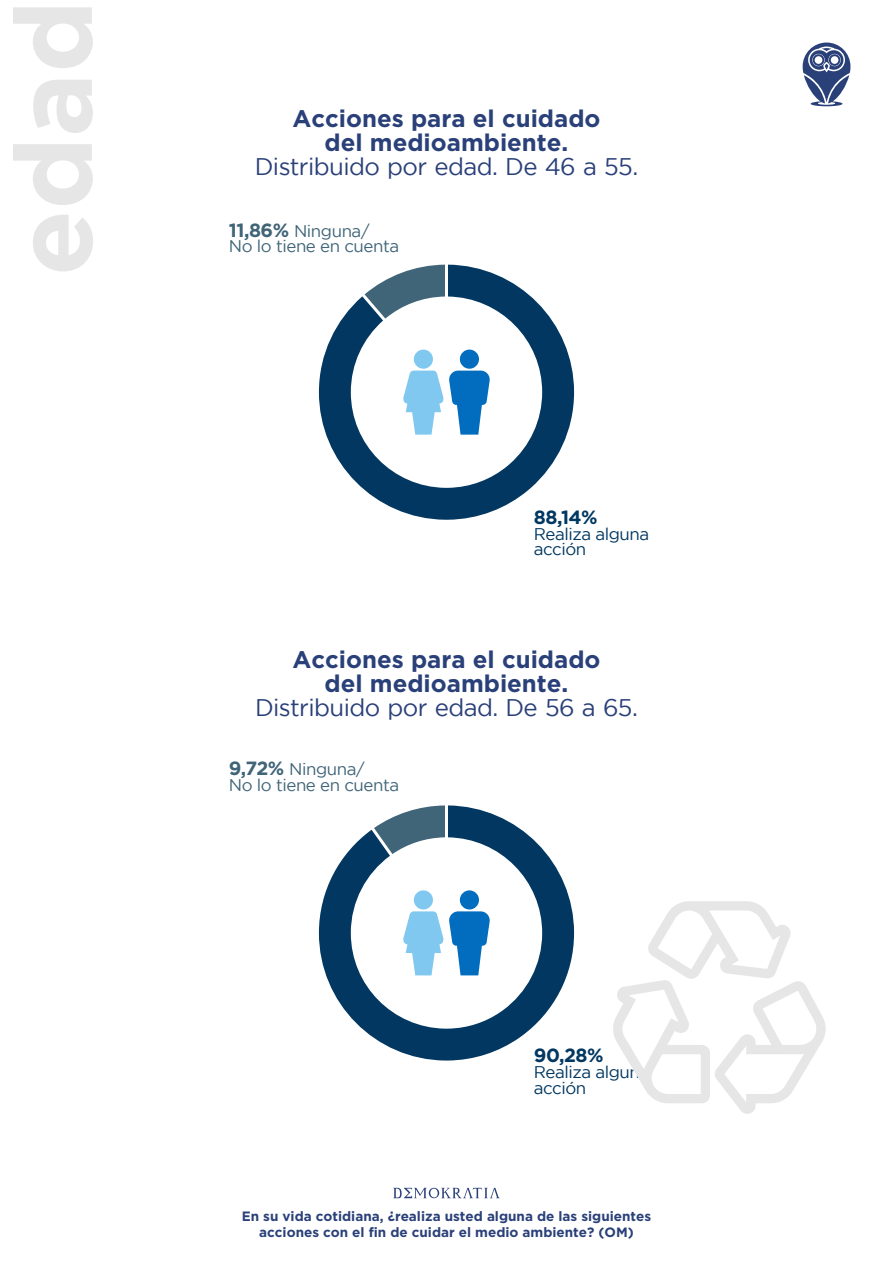
<style>
.page{position:relative;width:893px;height:1263px;background:#fff}
.page>*{position:absolute;margin:0;border:0;box-sizing:border-box;transform-origin:0 0}
.t1{font:700 108px "Gotham";color:#e6e6e6}
.t2{font:700 24px/24px "Gotham";color:#2a4079;text-align:center}
.t3{font:24px "Gotham";letter-spacing:-.025em;color:#2a4079}
.t4{font:700 19.2px "Gotham";letter-spacing:-.025em;color:#013760}
.t5{font:16.8px/15.8px "Gotham";letter-spacing:-.025em;color:#406478}
.t6{font:16.8px/15.8px "Gotham";letter-spacing:-.025em;color:#013760}
.t7{font:700 13.5px/16.2px "Gotham";color:#2a4079;text-align:center}
.s1{font-weight:700;font-size:19.2px}
</style>
<div class="page">
<svg style="left:803px;top:43px;width:47px;height:63px"></svg>
<svg style="left:613px;top:901px;width:213px;height:213px"></svg>
<svg style="left:393px;top:1188px;width:107px;height:10px"></svg>
<svg style="left:319px;top:265px;width:255px;height:255px"></svg>
<svg style="left:319px;top:805px;width:255px;height:255px"></svg>
<h1 class="t1" style="left:-9px;top:276px;width:277px;rotate:-90deg">edad</h1>
<h2 class="t2" style="left:293px;top:106px;width:309px">Acciones para el cuidado del medioambiente.</h2>
<h2 class="t3" style="left:255px;top:153px;width:385px">Distribuido por edad. De 46 a 55.</h2>
<p class="t5" style="left:229px;top:222px;width:172px"><span class="s1">11,86%</span> Ninguna/<br>No lo tiene en cuenta</p>
<h3 class="t4" style="left:534px;top:506px;width:65px">88,14%</h3>
<p class="t6" style="left:534px;top:525px;width:117px">Realiza alguna acción</p>
<h2 class="t2" style="left:293px;top:646px;width:309px">Acciones para el cuidado del medioambiente.</h2>
<h2 class="t3" style="left:255px;top:694px;width:384px">Distribuido por edad. De 56 a 65.</h2>
<p class="t5" style="left:229px;top:761px;width:172px"><span class="s1">9,72%</span> Ninguna/<br>No lo tiene en cuenta</p>
<h3 class="t4" style="left:534px;top:1044px;width:71px">90,28%</h3>
<p class="t6" style="left:534px;top:1064px;width:117px">Realiza alguna acción</p>
<p class="t7" style="left:242px;top:1207px;width:411px">En su vida cotidiana, ¿realiza usted alguna de las siguientes acciones con el fin de cuidar el medio ambiente? (OM)</p>
</div>
